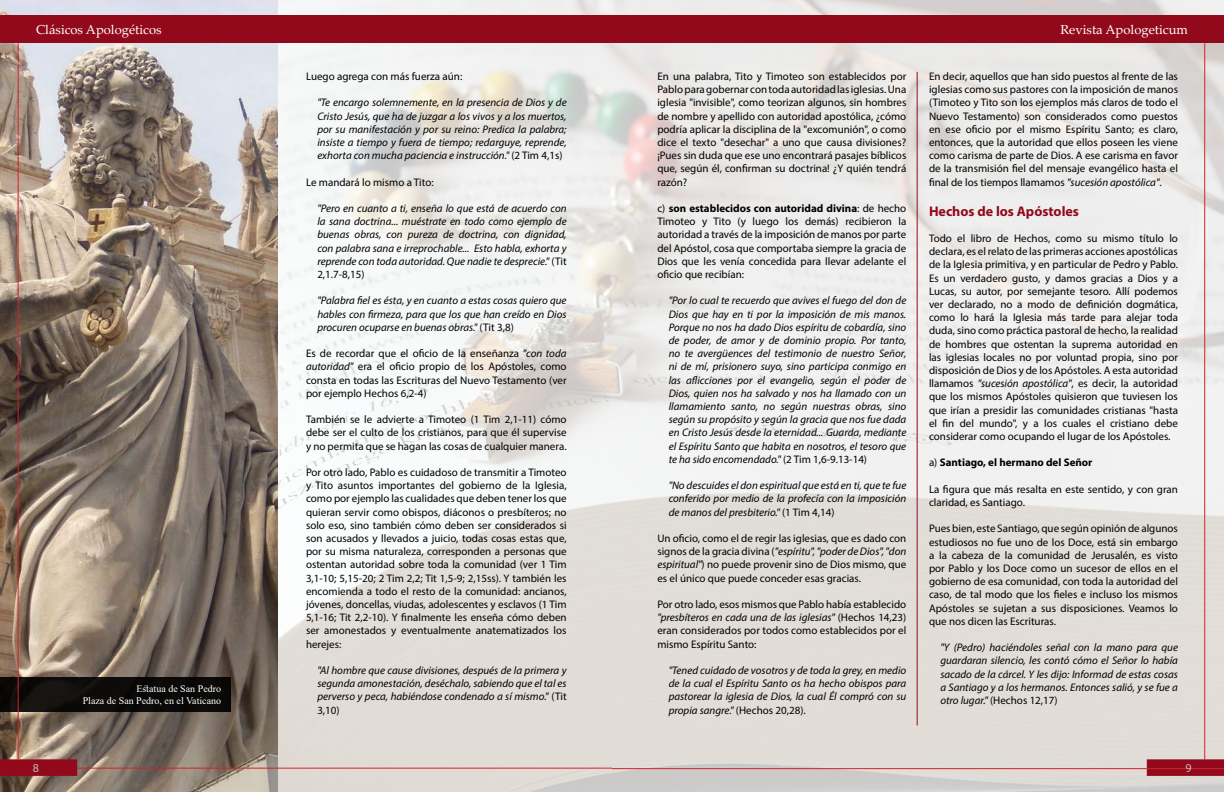
<style>
.page{position:relative;width:1224px;height:792px;background:#fff}
.page>*{position:absolute;margin:0;border:0;box-sizing:border-box;transform-origin:0 0}
.t1{font:700 14px "Myriad Pro";color:#91091b}
.t2{font:13px "Palatino Linotype";color:#fff}
.t3{font:12px "Myriad Pro";color:#bebebe}
.t4{font:11px/13.2px "Myriad Pro";color:#000;text-align:justify}
.t5{font:italic 11px/13.2px "Myriad Pro";color:#000;text-align:justify}
.t6{font:700 11px "Myriad Pro";color:#000}
.t7{font:10px/12px "Times New Roman";color:#fff;text-align:right}
.s1{font-style:normal}
.s2{font-style:italic}
.s3{font-weight:700}
.s4{font-weight:400}
</style>
<div class="page">
<img style="left:278px;top:0;width:946px;height:792px">
<img style="left:0;top:0;width:278px;height:792px">
<div style="left:0;top:677px;width:230px;height:35px;background:#0c0b0a"></div>
<div style="left:612px;top:15px;width:612px;height:28px;background:#91091b"></div>
<div style="left:0;top:15px;width:612px;height:28px;background:#91091b"></div>
<svg style="left:0;top:759px;width:77px;height:17px"></svg>
<svg style="left:1147px;top:759px;width:77px;height:17px"></svg>
<hr style="left:77px;top:768px;width:535px;height:1px;background:#d2232a">
<hr style="left:18px;top:43px;width:1px;height:716px;background:#d2232a">
<hr style="left:1204px;top:43px;width:1px;height:716px;background:#d2232a">
<hr style="left:612px;top:768px;width:612px;height:1px;background:#d2232a">
<hr style="left:917px;top:72px;width:1px;height:653px;background:#91091b">
<p class="t2" style="left:36px;top:21px;width:127px">Clásicos Apologéticos</p>
<p class="t2" style="left:1060px;top:21px;width:129px">Revista Apologeticum</p>
<p class="t3" style="left:33px;top:760px;width:8px">8</p>
<p class="t7" style="left:83px;top:682px;width:140px">Estatua de San Pedro<br>Plaza de San Pedro, en el Vaticano</p>
<p class="t4" style="left:306px;top:70px;width:158px">Luego agrega con más fuerza aún:</p>
<p class="t5" style="left:317px;top:96px;width:251px">"Te encargo solemnemente, en la presencia de Dios y de Cristo Jesús, que ha de juzgar a los vivos y a los muertos, por su manifestación y por su reino: Predica la palabra; insiste a tiempo y fuera de tiempo; redarguye, reprende, exhorta con mucha paciencia e instrucción." <span class="s1">(2 Tim 4,1s)</span></p>
<p class="t4" style="left:306px;top:175px;width:129px">Le mandará lo mismo a Tito:</p>
<p class="t5" style="left:317px;top:202px;width:251px">"Pero en cuanto a ti, enseña lo que está de acuerdo con la sana doctrina... muéstrate en todo como ejemplo de buenas obras, con pureza de doctrina, con dignidad, con palabra sana e irreprochable... Esto habla, exhorta y reprende con toda autoridad. Que nadie te desprecie." <span class="s1">(Tit 2,1.7-8,15)</span></p>
<p class="t5" style="left:317px;top:294px;width:251px">"Palabra fiel es ésta, y en cuanto a estas cosas quiero que hables con firmeza, para que los que han creído en Dios procuren ocuparse en buenas obras." <span class="s1">(Tit 3,8)</span></p>
<p class="t4" style="left:306px;top:347px;width:262px">Es de recordar que el oficio de la enseñanza <span class="s2">"con toda autoridad"</span> era el oficio propio de los Apóstoles, como consta en todas las Escrituras del Nuevo Testamento (ver por ejemplo Hechos 6,2-4)</p>
<p class="t4" style="left:306px;top:413px;width:262px">También se le advierte a Timoteo (1 Tim 2,1-11) cómo debe ser el culto de los cristianos, para que él supervise y no permita que se hagan las cosas de cualquier manera.</p>
<p class="t4" style="left:306px;top:466px;width:262px">Por otro lado, Pablo es cuidadoso de transmitir a Timoteo y Tito asuntos importantes del gobierno de la Iglesia, como por ejemplo las cualidades que deben tener los que quieran servir como obispos, diáconos o presbíteros; no solo eso, sino también cómo deben ser considerados si son acusados y llevados a juicio, todas cosas estas que, por su misma naturaleza, corresponden a personas que ostentan autoridad sobre toda la comunidad (ver 1 Tim 3,1-10; 5,15-20; 2 Tim 2,2; Tit 1,5-9; 2,15ss). Y también les encomienda a todo el resto de la comunidad: ancianos, jóvenes, doncellas, viudas, adolescentes y esclavos (1 Tim 5,1-16; Tit 2,2-10). Y finalmente les enseña cómo deben ser amonestados y eventualmente anatematizados los herejes:</p>
<p class="t5" style="left:317px;top:664px;width:251px">"Al hombre que cause divisiones, después de la primera y segunda amonestación, deséchalo, sabiendo que el tal es perverso y peca, habiéndose condenado a sí mismo." <span class="s1">(Tit 3,10)</span></p>
<p class="t4" style="left:657px;top:70px;width:250px">En una palabra, Tito y Timoteo son establecidos por Pablo para gobernar con toda autoridad las iglesias. Una iglesia "invisible", como teorizan algunos, sin hombres de nombre y apellido con autoridad apostólica, ¿cómo podría aplicar la disciplina de la "excomunión", o como dice el texto "desechar" a uno que causa divisiones? ¡Pues sin duda que ese uno encontrará pasajes bíblicos que, según él, confirman su doctrina! ¿Y quién tendrá razón?</p>
<p class="t4" style="left:657px;top:202px;width:251px">c) <span class="s3">son establecidos con autoridad divina</span>: de hecho Timoteo y Tito (y luego los demás) recibieron la autoridad a través de la imposición de manos por parte del Apóstol, cosa que comportaba siempre la gracia de Dios que les venía concedida para llevar adelante el oficio que recibían:</p>
<p class="t5" style="left:669px;top:294px;width:239px">"Por lo cual te recuerdo que avives el fuego del don de Dios que hay en ti por la imposición de mis manos.<br>Porque no nos ha dado Dios espíritu de cobardía, sino de poder, de amor y de dominio propio. Por tanto, no te avergüences del testimonio de nuestro Señor, ni de mí, prisionero suyo, sino participa conmigo en las aflicciones por el evangelio, según el poder de Dios, quien nos ha salvado y nos ha llamado con un llamamiento santo, no según nuestras obras, sino según su propósito y según la gracia que nos fue dada en Cristo Jesús desde la eternidad... Guarda, mediante el Espíritu Santo que habita en nosotros, el tesoro que te ha sido encomendado." <span class="s1">(2 Tim 1,6-9.13-14)</span></p>
<p class="t5" style="left:669px;top:479px;width:239px">"No descuides el don espiritual que está en ti, que te fue conferido por medio de la profecía con la imposición de manos del presbiterio." <span class="s1">(1 Tim 4,14)</span></p>
<p class="t4" style="left:657px;top:532px;width:251px">Un oficio, como el de regir las iglesias, que es dado con signos de la gracia divina (<span class="s2">"espíritu", "poder de Dios", "don espiritual"</span>) no puede provenir sino de Dios mismo, que es el único que puede conceder esas gracias.</p>
<p class="t4" style="left:657px;top:598px;width:250px">Por otro lado, esos mismos que Pablo había establecido <span class="s2">"presbíteros en cada una de las iglesias"</span> (Hechos 14,23) eran considerados por todos como establecidos por el mismo Espíritu Santo:</p>
<p class="t5" style="left:669px;top:664px;width:239px">"Tened cuidado de vosotros y de toda la grey, en medio de la cual el Espíritu Santo os ha hecho obispos para pastorear la iglesia de Dios, la cual Él compró con su propia sangre." <span class="s1">(Hechos 20,28).</span></p>
<p class="t4" style="left:929px;top:70px;width:251px">En decir, aquellos que han sido puestos al frente de las iglesias como sus pastores con la imposición de manos (Timoteo y Tito son los ejemplos más claros de todo el Nuevo Testamento) son considerados como puestos en ese oficio por el mismo Espíritu Santo; es claro, entonces, que la autoridad que ellos poseen les viene como carisma de parte de Dios. A ese carisma en favor de la transmisión fiel del mensaje evangélico hasta el final de los tiempos llamamos <span class="s2">"sucesión apostólica"</span>.</p>
<p class="t1" style="left:929px;top:202px;width:152px">Hechos de los Apóstoles</p>
<p class="t4" style="left:929px;top:232px;width:251px">Todo el libro de Hechos, como su mismo título lo declara, es el relato de las primeras acciones apostólicas de la Iglesia primitiva, y en particular de Pedro y Pablo.<br>Es un verdadero gusto, y damos gracias a Dios y a Lucas, su autor, por semejante tesoro. Allí podemos ver declarado, no a modo de definición dogmática, como lo hará la Iglesia más tarde para alejar toda duda, sino como práctica pastoral de hecho, la realidad de hombres que ostentan la suprema autoridad en las iglesias locales no por voluntad propia, sino por disposición de Dios y de los Apóstoles. A esta autoridad llamamos <span class="s2">"sucesión apostólica"</span>, es decir, la autoridad que los mismos Apóstoles quisieron que tuviesen los que irían a presidir las comunidades cristianas "hasta el fin del mundo", y a los cuales el cristiano debe considerar como ocupando el lugar de los Apóstoles.</p>
<p class="t6" style="left:929px;top:456px;width:165px"><span class="s4">a)</span> Santiago, el hermano del Señor</p>
<p class="t4" style="left:929px;top:482px;width:250px">La figura que más resalta en este sentido, y con gran claridad, es Santiago.</p>
<p class="t4" style="left:929px;top:522px;width:251px">Pues bien, este Santiago, que según opinión de algunos estudiosos no fue uno de los Doce, está sin embargo a la cabeza de la comunidad de Jerusalén, es visto por Pablo y los Doce como un sucesor de ellos en el gobierno de esa comunidad, con toda la autoridad del caso, de tal modo que los fieles e incluso los mismos Apóstoles se sujetan a sus disposiciones. Veamos lo que nos dicen las Escrituras.</p>
<p class="t5" style="left:940px;top:641px;width:239px">"Y (Pedro) haciéndoles señal con la mano para que guardaran silencio, les contó cómo el Señor lo había sacado de la cárcel. Y les dijo: Informad de estas cosas a Santiago y a los hermanos. Entonces salió, y se fue a otro lugar." <span class="s1">(Hechos 12,17)</span></p>
<p class="t3" style="left:1185px;top:760px;width:8px">9</p>
</div>
